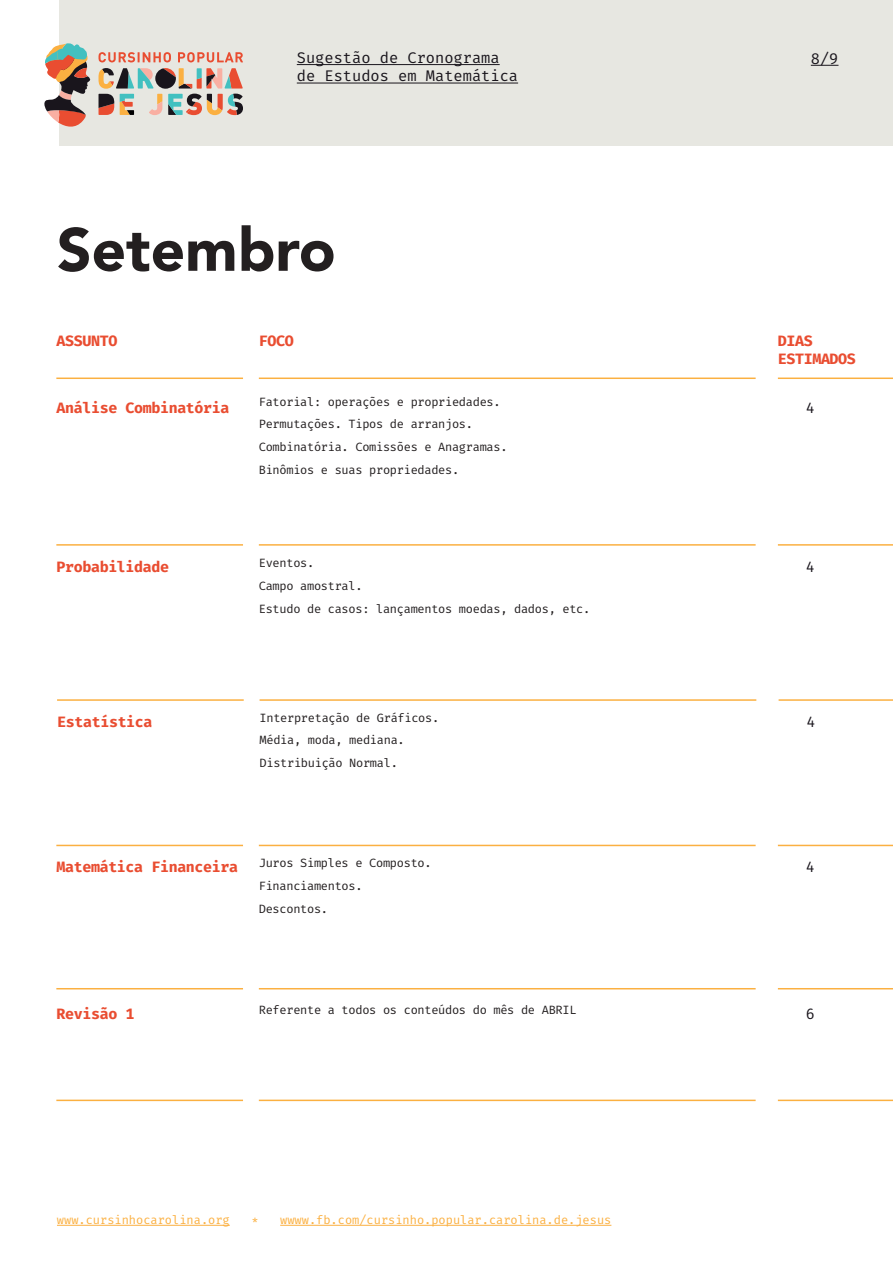
<style>
.page{position:relative;width:893px;height:1263px;background:#fff}
.page>*{position:absolute;margin:0;border:0;box-sizing:border-box;transform-origin:0 0}
.t1{font:900 60.15px "Avenir";color:#231f20}
.t2{font:15.3px/18.5px "Fira Mono";color:#19151c}
.t3{font:700 15px/18px "Fira Mono";letter-spacing:-.025em;color:#e94d31}
.t4{font:15px "Fira Mono";color:#19151c}
.t5{font:12px/22.8px "Fira Mono";letter-spacing:-.025em;color:#231f20}
.t6{font:12px "Fira Mono";color:#fbb041}
</style>
<div class="page">
<div style="left:59px;top:0;width:834px;height:146px;background:#e7e7e1"></div>
<hr style="left:297px;top:64px;width:203px;height:1px;background:#19151c">
<hr style="left:297px;top:83px;width:221px;height:1px;background:#19151c">
<svg style="left:99px;top:52px;width:72px;height:10px"></svg>
<svg style="left:178px;top:52px;width:65px;height:10px"></svg>
<svg style="left:44px;top:43px;width:47px;height:84px"></svg>
<svg style="left:99px;top:68px;width:144px;height:47px"></svg>
<hr style="left:56px;top:377px;width:187px;height:2px;background:#fbb041">
<hr style="left:778px;top:377px;width:115px;height:2px;background:#fbb041">
<hr style="left:259px;top:377px;width:497px;height:2px;background:#fbb041">
<hr style="left:56px;top:544px;width:187px;height:2px;background:#fbb041">
<hr style="left:778px;top:544px;width:115px;height:2px;background:#fbb041">
<hr style="left:259px;top:544px;width:497px;height:2px;background:#fbb041">
<hr style="left:57px;top:699px;width:187px;height:2px;background:#fbb041">
<hr style="left:779px;top:699px;width:114px;height:2px;background:#fbb041">
<hr style="left:260px;top:699px;width:496px;height:2px;background:#fbb041">
<hr style="left:56px;top:845px;width:187px;height:1px;background:#fbb041">
<hr style="left:778px;top:845px;width:115px;height:1px;background:#fbb041">
<hr style="left:259px;top:845px;width:497px;height:1px;background:#fbb041">
<hr style="left:56px;top:988px;width:187px;height:1px;background:#fbb041">
<hr style="left:778px;top:988px;width:115px;height:1px;background:#fbb041">
<hr style="left:259px;top:988px;width:497px;height:1px;background:#fbb041">
<hr style="left:56px;top:1099px;width:187px;height:2px;background:#fbb041">
<hr style="left:778px;top:1099px;width:115px;height:2px;background:#fbb041">
<hr style="left:259px;top:1099px;width:497px;height:2px;background:#fbb041">
<hr style="left:57px;top:1225px;width:173px;height:1px;background:#fbb041">
<hr style="left:280px;top:1225px;width:331px;height:1px;background:#fbb041">
<svg style="left:811px;top:65px;width:27px;height:1px"></svg>
<p class="t2" style="left:297px;top:50px;width:223px">Sugestão de Cronograma de Estudos em Matemática</p>
<h1 class="t1" style="left:57px;top:198px;width:280px">Setembro</h1>
<p class="t2" style="left:811px;top:50px;width:29px">8/9</p>
<p class="t3" style="left:57px;top:333px;width:62px">ASSUNTO</p>
<p class="t3" style="left:57px;top:400px;width:174px">Análise Combinatória</p>
<p class="t3" style="left:259px;top:333px;width:36px">FOCO</p>
<p class="t3" style="left:778px;top:333px;width:79px">DIAS<br>ESTIMADOS</p>
<p class="t5" style="left:259px;top:391px;width:250px">Fatorial: operações e propriedades.<br>Permutações. Tipos de arranjos.<br>Combinatória. Comissões e Anagramas.<br>Binômios e suas propriedades.</p>
<p class="t4" style="left:806px;top:397px;width:10px">4</p>
<p class="t3" style="left:57px;top:559px;width:114px">Probabilidade</p>
<p class="t5" style="left:259px;top:553px;width:333px">Eventos.<br>Campo amostral.<br>Estudo de casos: lançamentos moedas, dados, etc.</p>
<p class="t3" style="left:57px;top:714px;width:97px">Estatística</p>
<p class="t5" style="left:260px;top:707px;width:181px">Interpretação de Gráficos.<br>Média, moda, mediana.<br>Distribuição Normal.</p>
<p class="t4" style="left:806px;top:557px;width:10px">4</p>
<p class="t4" style="left:807px;top:711px;width:10px">4</p>
<p class="t3" style="left:57px;top:859px;width:183px">Matemática Financeira</p>
<p class="t5" style="left:259px;top:852px;width:174px">Juros Simples e Composto.<br>Financiamentos.<br>Descontos.</p>
<p class="t4" style="left:806px;top:856px;width:10px">4</p>
<p class="t3" style="left:57px;top:1006px;width:79px">Revisão 1</p>
<p class="t5" style="left:259px;top:999px;width:319px">Referente a todos os conteúdos do mês de ABRIL</p>
<p class="t4" style="left:806px;top:1003px;width:10px">6</p>
<p class="t6" style="left:57px;top:1211px;width:174px">www.cursinhocarolina.org</p>
<p class="t6" style="left:251px;top:1211px;width:362px">* wwww.fb.com/cursinho.popular.carolina.de.jesus</p>
</div>
